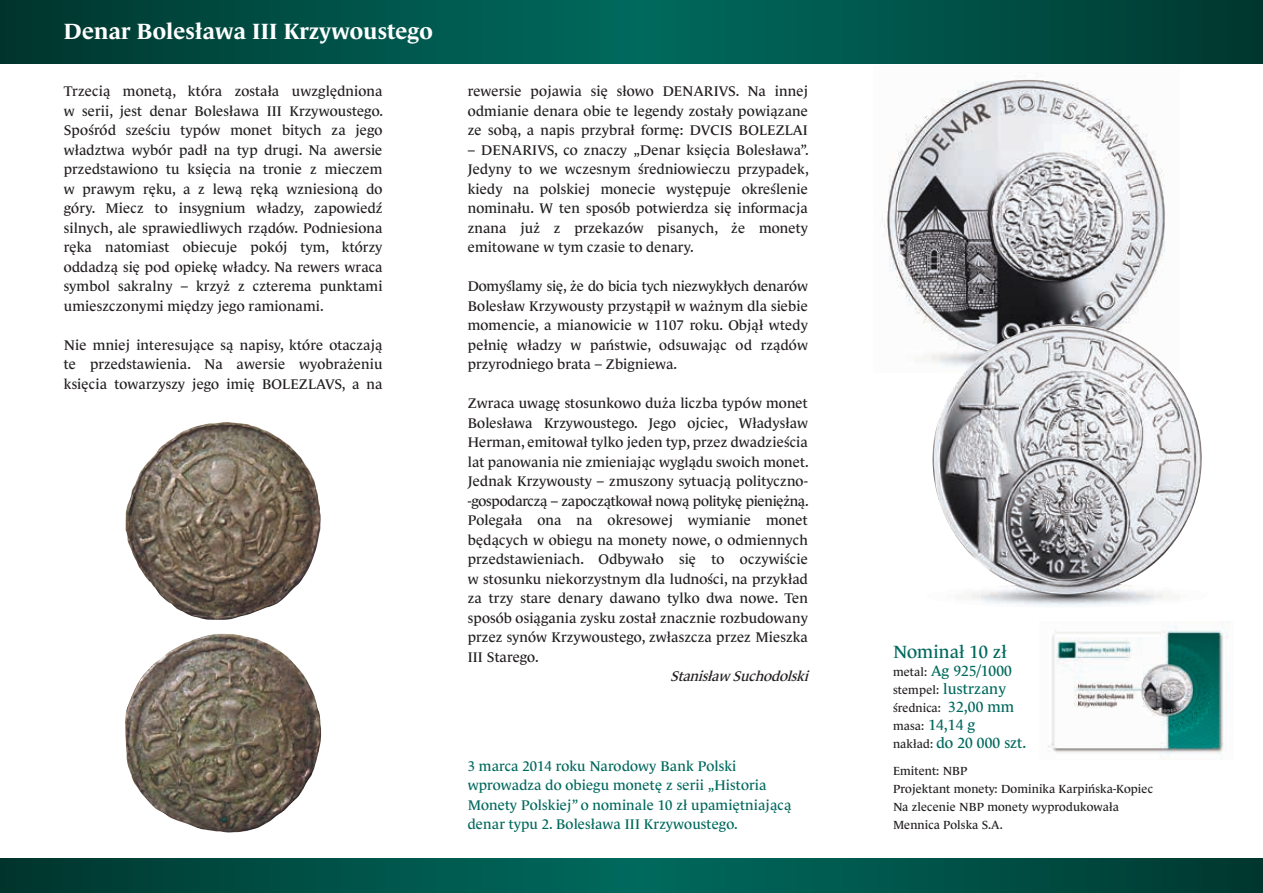
<style>
.page{position:relative;width:1263px;height:893px;background:#fff}
.page>*{position:absolute;margin:0;border:0;box-sizing:border-box;transform-origin:0 0}
.t1{font:700 22.5px "Le Monde Journal Pro";letter-spacing:.01em;color:#fff}
.t2{font:18px "Le Monde Journal Pro";letter-spacing:.01em;color:#00695d}
.t3{font:15px/18px "Le Monde Journal Pro";letter-spacing:.01em;color:#00695d}
.t4{font:14.25px/19.5px "Le Monde Journal Pro";letter-spacing:.01em;color:#231f20;text-align:justify}
.t5{font:14.25px/19.5px "Le Monde Journal Pro";letter-spacing:.01em;color:#00695d}
.t6{font:italic 14.25px "Le Monde Journal Pro";color:#231f20}
.t7{font:12px/18px "Le Monde Journal Pro";letter-spacing:.01em;color:#231f20}
.s1{font-size:12px;color:#231f20}
.s2{font-size:15px;color:#00695d}
</style>
<div class="page">
<svg style="left:0;top:859px;width:1263px;height:34px;background:#005046"></svg>
<svg style="left:0;top:0;width:1263px;height:64px;background:#005046"></svg>
<img style="left:882px;top:79px;width:283px;height:245px">
<img style="left:125px;top:422px;width:196px;height:198px">
<img style="left:125px;top:634px;width:196px;height:199px">
<img style="left:931px;top:324px;width:271px;height:282px">
<img style="left:1048px;top:621px;width:182px;height:138px">
<h1 class="t1" style="left:64px;top:14px;width:371px">Denar Bolesława III Krzywoustego</h1>
<p class="t4" style="left:64px;top:80px;width:321px">Trzecią monetą, która została uwzględniona w serii, jest denar Bolesława III Krzywoustego.<br>Spośród sześciu typów monet bitych za jego władztwa wybór padł na typ drugi. Na awersie przedstawiono tu księcia na tronie z mieczem w prawym ręku, a z lewą ręką wzniesioną do góry. Miecz to insygnium władzy, zapowiedź silnych, ale sprawiedliwych rządów. Podniesiona ręka natomiast obiecuje pokój tym, którzy oddadzą się pod opiekę władcy. Na rewers wraca symbol sakralny – krzyż z czterema punktami umieszczonymi między jego ramionami.</p>
<p class="t4" style="left:64px;top:334px;width:320px">Nie mniej interesujące są napisy, które otaczają te przedstawienia. Na awersie wyobrażeniu księcia towarzyszy jego imię BOLEZLAVS, a na</p>
<p class="t4" style="left:468px;top:80px;width:342px">rewersie pojawia się słowo DENARIVS. Na innej odmianie denara obie te legendy zostały powiązane ze sobą, a napis przybrał formę: DVCIS BOLEZLAI</p>
<p class="t4" style="left:468px;top:139px;width:342px">– DENARIVS, co znaczy „Denar księcia Bolesława”.<br>Jedyny to we wczesnym średniowieczu przypadek, kiedy na polskiej monecie występuje określenie nominału. W ten sposób potwierdza się informacja znana już z przekazów pisanych, że monety emitowane w tym czasie to denary.</p>
<p class="t4" style="left:468px;top:275px;width:342px">Domyślamy się, że do bicia tych niezwykłych denarów Bolesław Krzywousty przystąpił w ważnym dla siebie momencie, a mianowicie w 1107 roku. Objął wtedy pełnię władzy w państwie, odsuwając od rządów przyrodniego brata – Zbigniewa.</p>
<p class="t4" style="left:468px;top:392px;width:342px">Zwraca uwagę stosunkowo duża liczba typów monet Bolesława Krzywoustego. Jego ojciec, Władysław Herman, emitował tylko jeden typ, przez dwadzieścia lat panowania nie zmieniając wyglądu swoich monet.<br>Jednak Krzywousty – zmuszony sytuacją polityczno--gospodarczą – zapoczątkował nową politykę pieniężną.<br>Polegała ona na okresowej wymianie monet będących w obiegu na monety nowe, o odmiennych przedstawieniach. Odbywało się to oczywiście w stosunku niekorzystnym dla ludności, na przykład za trzy stare denary dawano tylko dwa nowe. Ten sposób osiągania zysku został znacznie rozbudowany przez synów Krzywoustego, zwłaszcza przez Mieszka III Starego.</p>
<p class="t6" style="left:670px;top:666px;width:144px">Stanisław Suchodolski</p>
<p class="t5" style="left:468px;top:755px;width:325px">3 marca 2014 roku Narodowy Bank Polski wprowadza do obiegu monetę z serii „Historia Monety Polskiej” o nominale 10 zł upamiętniającą denar typu 2. Bolesława III Krzywoustego.</p>
<p class="t2" style="left:893px;top:638px;width:115px">Nominał 10 zł</p>
<p class="t3" style="left:893px;top:660px;width:120px"><span class="s1">metal:</span> Ag 925/1000 <span class="s1">stempel:</span> lustrzany</p>
<p class="t7" style="left:893px;top:698px;width:123px">średnica: <span class="s2">32,00 mm</span></p>
<p class="t3" style="left:893px;top:714px;width:135px"><span class="s1">masa:</span> 14,14 g<br><span class="s1">nakład:</span> do 20 000 szt.</p>
<p class="t7" style="left:893px;top:761px;width:262px">Emitent: NBP<br>Projektant monety: Dominika Karpińska-Kopiec<br>Na zlecenie NBP monety wyprodukowała<br>Mennica Polska S.A.</p>
</div>
